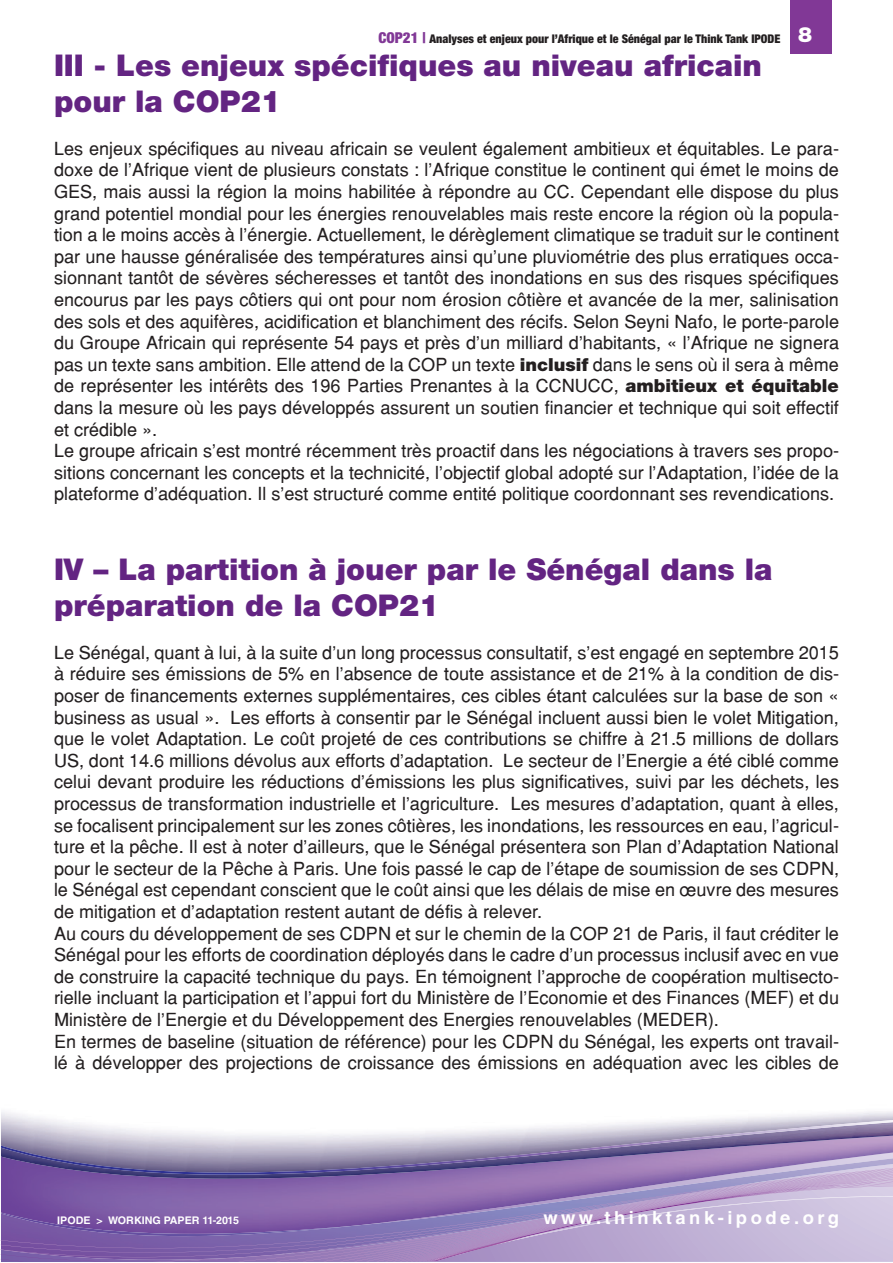
<style>
.page{position:relative;width:893px;height:1263px;background:#fff}
.page>*{position:absolute;margin:0;border:0;box-sizing:border-box;transform-origin:0 0}
.t1{font:900 30px/36px "Helvetica Neue";color:#632482}
.t2{font:18px/21.6px "Helvetica";color:#231f20;text-align:justify}
.t3{font:700 18px "Helvetica LT Std";letter-spacing:.19em;color:#fff}
.t4{font:900 condensed 12px "Helvetica Neue LT";color:#231f20}
.t5{font:700 10.5px "Helvetica LT Std";color:#fff}
.s1{font-size:15px;color:#813896}
.s2{font-family:"Helvetica Neue";font-stretch:normal;font-size:21px;color:#fff}
.s3{font-family:"Helvetica Neue";font-weight:900}
</style>
<div class="page">
<svg style="left:1px;top:1111px;width:892px;height:19px"></svg>
<img style="left:1px;top:1130px;width:892px;height:130px">
<svg style="left:0;top:1159px;width:893px;height:98px;fill:#7755a2"></svg>
<svg style="left:152px;top:1160px;width:741px;height:101px"></svg>
<svg style="left:276px;top:1162px;width:617px;height:99px"></svg>
<svg style="left:303px;top:1164px;width:590px;height:97px"></svg>
<svg style="left:323px;top:1165px;width:570px;height:96px"></svg>
<svg style="left:0;top:1254px;width:113px;height:7px"></svg>
<svg style="left:393px;top:1171px;width:500px;height:90px"></svg>
<div style="left:790px;top:0;width:41px;height:54px;background:#813896"></div>
<p class="t4" style="left:378px;top:32px;width:435px"><span class="s1">COP21 |</span> Analyses et enjeux pour l’Afrique et le Sénégal par le Think Tank IPODE <span class="s2">8</span></p>
<p class="t1" style="left:54px;top:47px;width:709px">III - Les enjeux spécifiques au niveau africain pour la COP21</p>
<p class="t2" style="left:54px;top:137px;width:787px">Les enjeux spécifiques au niveau africain se veulent également ambitieux et équitables. Le para&shy;doxe de l’Afrique vient de plusieurs constats : l’Afrique constitue le continent qui émet le moins de GES, mais aussi la région la moins habilitée à répondre au CC. Cependant elle dispose du plus grand potentiel mondial pour les énergies renouvelables mais reste encore la région où la popula&shy;tion a le moins accès à l’énergie. Actuellement, le dérèglement climatique se traduit sur le continent par une hausse généralisée des températures ainsi qu’une pluviométrie des plus erratiques occa&shy;sionnant tantôt de sévères sécheresses et tantôt des inondations en sus des risques spécifiques encourus par les pays côtiers qui ont pour nom érosion côtière et avancée de la mer, salinisation des sols et des aquifères, acidification et blanchiment des récifs. Selon Seyni Nafo, le porte-parole du Groupe Africain qui représente 54 pays et près d’un milliard d’habitants, « l’Afrique ne signera pas un texte sans ambition. Elle attend de la COP un texte <span class="s3">inclusif</span> dans le sens où il sera à même de représenter les intérêts des 196 Parties Prenantes à la CCNUCC, <span class="s3">ambitieux et équitable </span>dans la mesure où les pays développés assurent un soutien financier et technique qui soit effectif et crédible ».</p>
<p class="t2" style="left:54px;top:440px;width:786px">Le groupe africain s’est montré récemment très proactif dans les négociations à travers ses propo&shy;sitions concernant les concepts et la technicité, l’objectif global adopté sur l’Adaptation, l’idée de la plateforme d’adéquation. Il s’est structuré comme entité politique coordonnant ses revendications.</p>
<p class="t1" style="left:54px;top:551px;width:720px">IV – La partition à jouer par le Sénégal dans la préparation de la COP21</p>
<p class="t2" style="left:54px;top:641px;width:787px">Le Sénégal, quant à lui, à la suite d’un long processus consultatif, s’est engagé en septembre 2015 à réduire ses émissions de 5% en l’absence de toute assistance et de 21% à la condition de dis&shy;poser de financements externes supplémentaires, ces cibles étant calculées sur la base de son « business as usual ». Les efforts à consentir par le Sénégal incluent aussi bien le volet Mitigation, que le volet Adaptation. Le coût projeté de ces contributions se chiffre à 21.5 millions de dollars US, dont 14.6 millions dévolus aux efforts d’adaptation. Le secteur de l’Energie a été ciblé comme celui devant produire les réductions d’émissions les plus significatives, suivi par les déchets, les processus de transformation industrielle et l’agriculture. Les mesures d’adaptation, quant à elles, se focalisent principalement sur les zones côtières, les inondations, les ressources en eau, l’agricul&shy;ture et la pêche. Il est à noter d’ailleurs, que le Sénégal présentera son Plan d’Adaptation National pour le secteur de la Pêche à Paris. Une fois passé le cap de l’étape de soumission de ses CDPN, le Sénégal est cependant conscient que le coût ainsi que les délais de mise en œuvre des mesures de mitigation et d’adaptation restent autant de défis à relever.</p>
<p class="t2" style="left:54px;top:922px;width:787px">Au cours du développement de ses CDPN et sur le chemin de la COP 21 de Paris, il faut créditer le Sénégal pour les efforts de coordination déployés dans le cadre d’un processus inclusif avec en vue de construire la capacité technique du pays. En témoignent l’approche de coopération multisecto&shy;rielle incluant la participation et l’appui fort du Ministère de l’Economie et des Finances (MEF) et du Ministère de l’Energie et du Développement des Energies renouvelables (MEDER).</p>
<p class="t2" style="left:54px;top:1030px;width:786px">En termes de baseline (situation de référence) pour les CDPN du Sénégal, les experts ont travail&shy;lé à développer des projections de croissance des émissions en adéquation avec les cibles de</p>
<p class="t5" style="left:57px;top:1213px;width:183px">IPODE &gt; WORKING PAPER 11-2015</p>
<p class="t3" style="left:543px;top:1206px;width:297px">www.thinktank-ipode.org</p>
</div>
